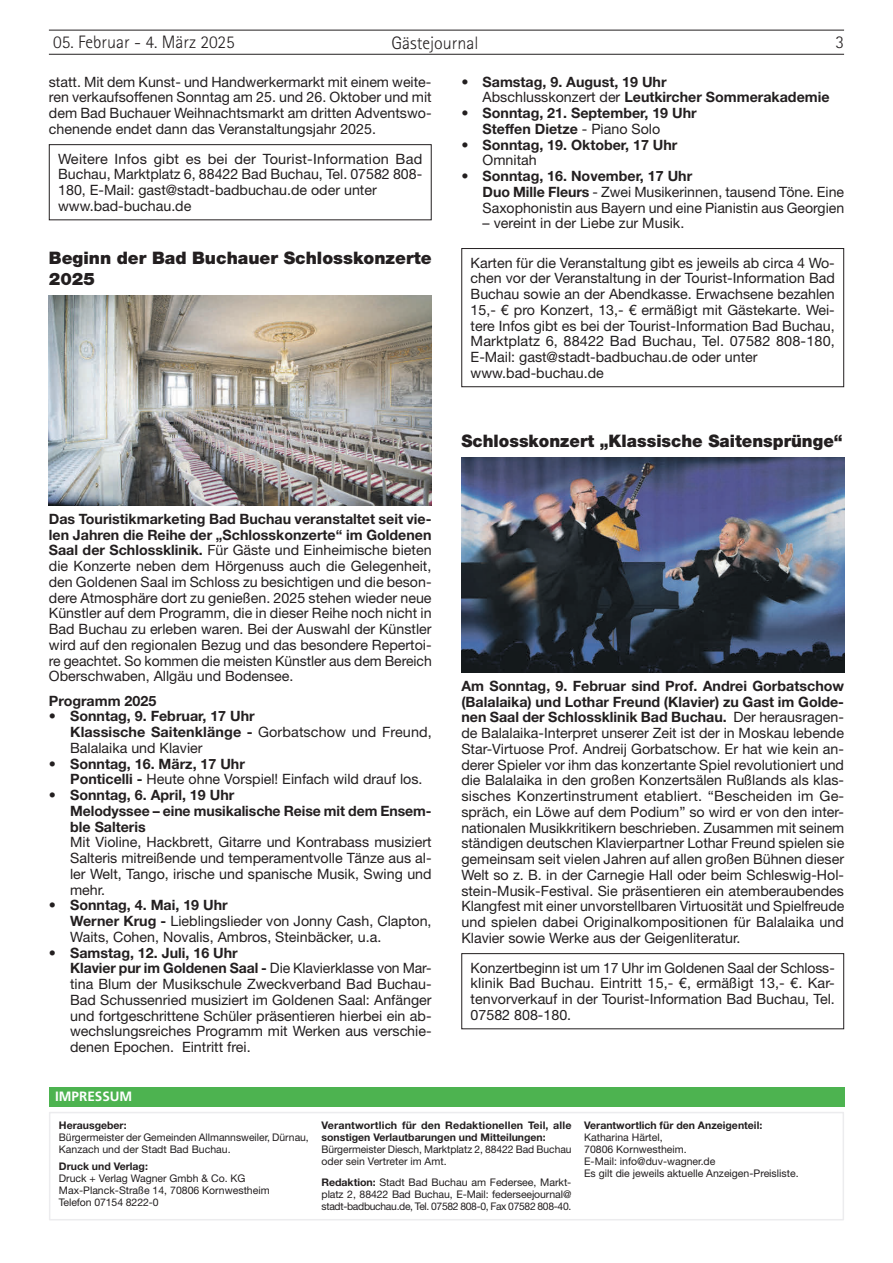
<style>
.page{position:relative;width:893px;height:1263px;background:#fff}
.page>*{position:absolute;margin:0;border:0;box-sizing:border-box;transform-origin:0 0}
.t1{font:300 18px "Rotis Sans Serif Std";color:#231f20}
.t2{font:900 17.25px/21px "Helvetica Neue LT Std";color:#231f20}
.t3{font:14.25px/15.8px "Helvetica Neue LT Std";color:#231f20}
.t4{font:700 14.25px/15.8px "Helvetica Neue LT Std";color:#231f20}
.t5{font:700 13.5px "Frutiger LT Std";color:#fff}
.t6{font:10.5px/12px "Helvetica Neue LT Std";color:#231f20}
.t7{font:700 10.5px/12px "Helvetica Neue LT Std";color:#231f20}
.s1{font-weight:400}
.s2{font-weight:700}
</style>
<div class="page">
<hr style="left:49px;top:30px;width:795px;height:1px;background:#231f20">
<hr style="left:49px;top:54px;width:795px;height:1px;background:#231f20">
<div style="left:49px;top:144px;width:383px;height:76px;border:1px solid #231f20"></div>
<img style="left:49px;top:296px;width:383px;height:210px">
<div style="left:461px;top:248px;width:383px;height:139px;border:1px solid #231f20"></div>
<img style="left:461px;top:457px;width:383px;height:216px">
<div style="left:461px;top:953px;width:383px;height:76px;border:1px solid #231f20"></div>
<div style="left:49px;top:1112px;width:795px;height:108px;border:2px solid #ececee"></div>
<div style="left:49px;top:1087px;width:795px;height:19px;background:#4db350"></div>
<p class="t1" style="left:53px;top:31px;width:183px">05. Februar - 4. März 2025</p>
<p class="t1" style="left:392px;top:32px;width:88px">Gästejournal</p>
<p class="t1" style="left:835px;top:31px;width:10px">3</p>
<p class="t3" style="left:49px;top:74px;width:384px;text-align:justify">statt. Mit dem Kunst- und Handwerkermarkt mit einem weite&shy;ren verkaufsoffenen Sonntag am 25. und 26. Oktober und mit dem Bad Buchauer Weihnachtsmarkt am dritten Adventswo&shy;chenende endet dann das Veranstaltungsjahr 2025.</p>
<p class="t3" style="left:58px;top:151px;width:366px">Weitere Infos gibt es bei der Tourist-Information Bad Buchau, Marktplatz 6, 88422 Bad Buchau, Tel. 07582 808- 180, E-Mail: gast@stadt-badbuchau.de oder unter www.bad-buchau.de</p>
<p class="t4" style="left:483px;top:73px;width:348px;text-indent:-21px">• Samstag, 9. August, 19 Uhr<br><span class="s1">Abschlusskonzert der</span> Leutkircher Sommerakademie</p>
<p class="t4" style="left:483px;top:105px;width:216px;text-indent:-21px">• Sonntag, 21. September, 19 Uhr<br>Steffen Dietze <span class="s1">- Piano Solo</span></p>
<p class="t4" style="left:461px;top:136px;width:218px">• Sonntag, 19. Oktober, 17 Uhr</p>
<p class="t3" style="left:483px;top:152px;width:56px">Omnitah</p>
<p class="t3" style="left:483px;top:168px;width:363px;text-indent:-21px"><span class="s2">• Sonntag, 16. November, 17 Uhr<br>Duo Mille Fleurs</span> - Zwei Musikerinnen, tausend Töne. Eine<br>Saxophonistin aus Bayern und eine Pianistin aus Georgien</p>
<p class="t3" style="left:483px;top:215px;width:203px">– vereint in der Liebe zur Musik.</p>
<p class="t3" style="left:471px;top:254px;width:366px">Karten für die Veranstaltung gibt es jeweils ab circa 4 Wo&shy;chen vor der Veranstaltung in der Tourist-Information Bad Buchau sowie an der Abendkasse. Erwachsene bezahlen 15,- € pro Konzert, 13,- € ermäßigt mit Gästekarte. Wei&shy;tere Infos gibt es bei der Tourist-Information Bad Buchau, Marktplatz 6, 88422 Bad Buchau, Tel. 07582 808-180, E-Mail: gast@stadt-badbuchau.de oder unter www.bad-buchau.de</p>
<p class="t2" style="left:49px;top:248px;width:384px">Beginn der Bad Buchauer Schlosskonzerte<br>2025</p>
<p class="t3" style="left:49px;top:511px;width:384px;text-align:justify"><span class="s2">Das Touristikmarketing Bad Buchau veranstaltet seit vie&shy;len Jahren die Reihe der „Schlosskonzerte“ im Goldenen Saal der Schlossklinik.</span> Für Gäste und Einheimische bieten die Konzerte neben dem Hörgenuss auch die Gelegenheit, den Goldenen Saal im Schloss zu besichtigen und die beson&shy;dere Atmosphäre dort zu genießen. 2025 stehen wieder neue Künstler auf dem Programm, die in dieser Reihe noch nicht in Bad Buchau zu erleben waren. Bei der Auswahl der Künstler wird auf den regionalen Bezug und das besondere Repertoi&shy;re geachtet. So kommen die meisten Künstler aus dem Bereich Oberschwaben, Allgäu und Bodensee.</p>
<p class="t4" style="left:49px;top:692px;width:109px">Programm 2025</p>
<p class="t4" style="left:70px;top:708px;width:363px;text-indent:-21px">• Sonntag, 9. Februar, 17 Uhr<br>Klassische Saitenklänge - <span class="s1">Gorbatschow und Freund,<br>Balalaika und Klavier</span></p>
<p class="t3" style="left:70px;top:755px;width:354px;text-indent:-21px"><span class="s2">• Sonntag, 16. März, 17 Uhr<br>Ponticelli -</span> Heute ohne Vorspiel! Einfach wild drauf los.</p>
<p class="t4" style="left:70px;top:787px;width:363px;text-indent:-21px">• Sonntag, 6. April, 19 Uhr<br>Melodyssee – eine musikalische Reise mit dem Ensem&shy;ble Salteris</p>
<p class="t3" style="left:70px;top:834px;width:363px;text-align:justify">Mit Violine, Hackbrett, Gitarre und Kontrabass musiziert Salteris mitreißende und temperamentvolle Tänze aus al&shy;ler Welt, Tango, irische und spanische Musik, Swing und mehr.</p>
<p class="t3" style="left:70px;top:897px;width:363px;text-indent:-21px"><span class="s2">• Sonntag, 4. Mai, 19 Uhr<br>Werner Krug -</span> Lieblingslieder von Jonny Cash, Clapton,<br>Waits, Cohen, Novalis, Ambros, Steinbäcker, u.a.</p>
<p class="t3" style="left:70px;top:944px;width:363px;text-indent:-21px"><span class="s2">• Samstag, 12. Juli, 16 Uhr<br>Klavier pur im Goldenen Saal -</span> Die Klavierklasse von Mar&shy;tina Blum der Musikschule Zweckverband Bad Buchau-Bad Schussenried musiziert im Goldenen Saal: Anfänger und fortgeschrittene Schüler präsentieren hierbei ein ab&shy;wechslungsreiches Programm mit Werken aus verschie&shy;denen Epochen. Eintritt frei.</p>
<p class="t5" style="left:55px;top:1088px;width:79px">IMPRESSUM</p>
<p class="t2" style="left:461px;top:430px;width:383px">Schlosskonzert „Klassische Saitensprünge“</p>
<p class="t3" style="left:461px;top:678px;width:384px;text-align:justify"><span class="s2">Am Sonntag, 9. Februar sind Prof. Andrei Gorbatschow (Balalaika) und Lothar Freund (Klavier) zu Gast im Golde&shy;nen Saal der Schlossklinik Bad Buchau.</span> Der herausragen&shy;de Balalaika-Interpret unserer Zeit ist der in Moskau lebende Star-Virtuose Prof. Andreij Gorbatschow. Er hat wie kein an&shy;derer Spieler vor ihm das konzertante Spiel revolutioniert und die Balalaika in den großen Konzertsälen Rußlands als klas&shy;sisches Konzertinstrument etabliert. “Bescheiden im Ge&shy;spräch, ein Löwe auf dem Podium” so wird er von den inter&shy;nationalen Musikkritikern beschrieben. Zusammen mit seinem ständigen deutschen Klavierpartner Lothar Freund spielen sie gemeinsam seit vielen Jahren auf allen großen Bühnen dieser Welt so z. B. in der Carnegie Hall oder beim Schleswig-Hol&shy;stein-Musik-Festival. Sie präsentieren ein atemberaubendes Klangfest mit einer unvorstellbaren Virtuosität und Spielfreude und spielen dabei Originalkompositionen für Balalaika und Klavier sowie Werke aus der Geigenliteratur.</p>
<p class="t3" style="left:471px;top:959px;width:366px;text-align:justify">Konzertbeginn ist um 17 Uhr im Goldenen Saal der Schloss&shy;klinik Bad Buchau. Eintritt 15,- €, ermäßigt 13,- €. Kar&shy;tenvorverkauf in der Tourist-Information Bad Buchau, Tel.<br>07582 808-180.</p>
<p class="t7" style="left:59px;top:1119px;width:69px">Herausgeber:</p>
<p class="t6" style="left:59px;top:1131px;width:251px">Bürgermeister der Gemeinden Allmannsweiler, Dürnau,<br>Kanzach und der Stadt Bad Buchau.</p>
<p class="t7" style="left:59px;top:1159px;width:91px">Druck und Verlag:</p>
<p class="t6" style="left:59px;top:1172px;width:212px">Druck + Verlag Wagner Gmbh &amp; Co. KG<br>Max-Planck-Straße 14, 70806 Kornwestheim<br>Telefon 07154 8222-0</p>
<p class="t7" style="left:322px;top:1119px;width:251px">Verantwortlich für den Redaktionellen Teil, alle sonstigen Verlautbarungen und Mitteilungen:</p>
<p class="t6" style="left:322px;top:1143px;width:252px">Bürgermeister Diesch, Marktplatz 2, 88422 Bad Buchau oder sein Vertreter im Amt.</p>
<p class="t6" style="left:322px;top:1176px;width:251px;text-align:justify"><span class="s2">Redaktion:</span> Stadt Bad Buchau am Federsee, Markt&shy;platz 2, 88422 Bad Buchau, E-Mail: federseejournal@ stadt-badbuchau.de, Tel. 07582 808-0, Fax 07582 808-40.</p>
<p class="t7" style="left:584px;top:1119px;width:180px">Verantwortlich für den Anzeigenteil:</p>
<p class="t6" style="left:584px;top:1131px;width:216px">Katharina Härtel,<br>70806 Kornwestheim.<br>E-Mail: info@duv-wagner.de<br>Es gilt die jeweils aktuelle Anzeigen-Preisliste.</p>
</div>
